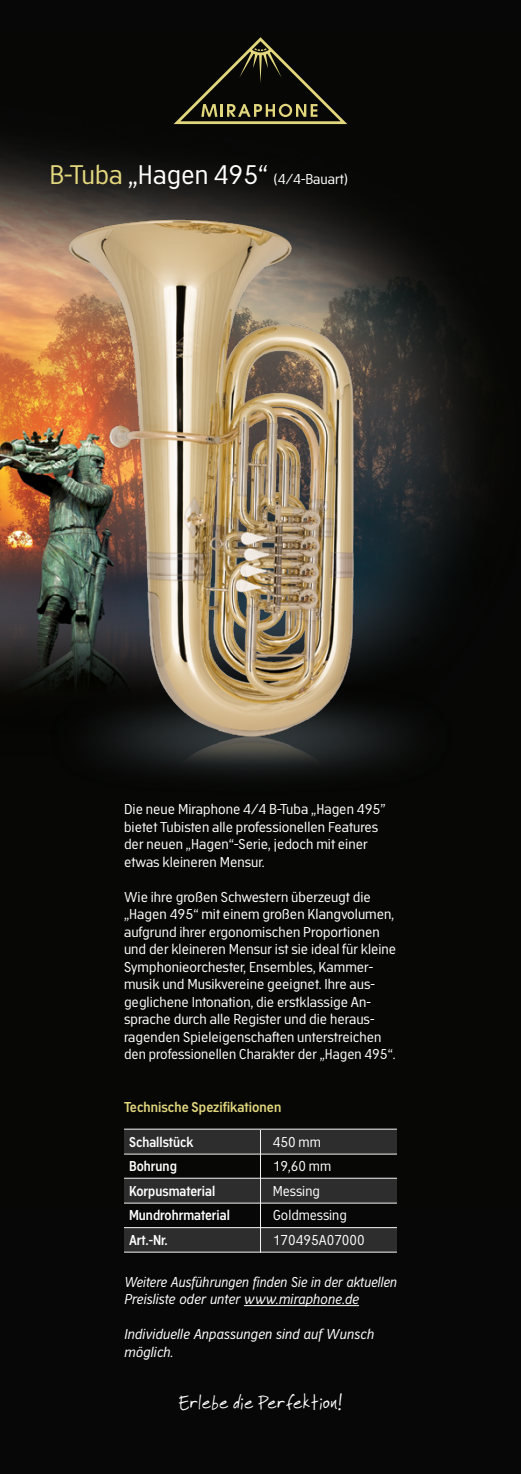
<style>
.page{position:relative;width:521px;height:1474px;background:#fff}
.page>*{position:absolute;margin:0;border:0;box-sizing:border-box;transform-origin:0 0}
.t1{font:21px "Faraco Hand";color:#fff}
.t2{font:14px/17.5px "Academy Sans";color:#fff}
.t3{font:italic 14px/17.5px "Academy Sans";color:#fff;scale:.96 1}
.t4{font:600 14px "Academy Sans";color:#fff}
.t5{font:italic 14px/17.5px "Academy Sans";color:#fff}
.t6{font:600 14px "Academy Sans";color:#e3d77e}
.s1{font-size:26.25px;color:#e3d77e}
.s2{font-size:26.25px}
</style>
<div class="page">
<div style="left:0;top:0;width:521px;height:1473px;background:#060706"></div>
<img style="left:0;top:124px;width:479px;height:1080px">
<div style="left:124px;top:1129px;width:273px;height:24px;background:#2e2d2d"></div>
<div style="left:124px;top:1177px;width:273px;height:25px;background:#2e2d2d"></div>
<div style="left:124px;top:1227px;width:273px;height:25px;background:#2e2d2d"></div>
<img style="left:12px;top:670px;width:467px;height:139px">
<img style="left:48px;top:204px;width:371px;height:624px">
<hr style="left:124px;top:1128px;width:273px;height:1px;background:#f4f4f4">
<hr style="left:124px;top:1153px;width:273px;height:1px;background:#f4f4f4">
<hr style="left:124px;top:1177px;width:273px;height:1px;background:#f4f4f4">
<hr style="left:124px;top:1202px;width:273px;height:1px;background:#f4f4f4">
<hr style="left:124px;top:1227px;width:273px;height:1px;background:#f4f4f4">
<hr style="left:260px;top:1130px;width:1px;height:122px;background:#f4f4f4">
<hr style="left:244px;top:1305px;width:115px;height:1px;background:#fff">
<hr style="left:124px;top:1251px;width:273px;height:1px;background:#f4f4f4">
<svg style="left:174px;top:37px;width:173px;height:87px"></svg>
<p class="t2" style="left:50px;top:170px;width:300px"><span class="s1">B-Tuba</span> <span class="s2">„Hagen 495“</span> (4/4-Bauart)</p>
<p class="t2" style="left:124px;top:800px;width:263px">Die neue Miraphone 4/4 B-Tuba „Hagen 495” bietet Tubisten alle professionellen Features der neuen „Hagen“-Serie, jedoch mit einer etwas kleineren Mensur.</p>
<p class="t2" style="left:124px;top:887px;width:274px">Wie ihre großen Schwestern überzeugt die „Hagen 495“ mit einem großen Klangvolumen, aufgrund ihrer ergonomischen Proportionen und der kleineren Mensur ist sie ideal für kleine Symphonieorchester, Ensembles, Kammer&shy;musik und Musikvereine geeignet. Ihre aus&shy;geglichene Intonation, die erstklassige An&shy;sprache durch alle Register und die heraus&shy;ragenden Spieleigenschaften unterstreichen den professionellen Charakter der „Hagen 495“.</p>
<p class="t6" style="left:124px;top:1098px;width:159px">Technische Spezifikationen</p>
<p class="t4" style="left:129px;top:1133px;width:66px">Schallstück</p>
<p class="t2" style="left:273px;top:1132px;width:50px">450 mm</p>
<p class="t4" style="left:129px;top:1157px;width:49px">Bohrung</p>
<p class="t2" style="left:273px;top:1157px;width:60px">19,60 mm</p>
<p class="t4" style="left:129px;top:1182px;width:88px">Korpusmaterial</p>
<p class="t2" style="left:273px;top:1181px;width:48px">Messing</p>
<p class="t4" style="left:129px;top:1206px;width:102px">Mundrohrmaterial</p>
<p class="t2" style="left:273px;top:1206px;width:75px">Goldmessing</p>
<p class="t4" style="left:129px;top:1231px;width:40px">Art.-Nr.</p>
<p class="t2" style="left:273px;top:1230px;width:94px">170495A07000</p>
<p class="t3" style="left:124px;top:1272px;width:286px">Weitere Ausführungen finden Sie in der aktuellen<br>Preisliste oder unter www.miraphone.de</p>
<p class="t5" style="left:124px;top:1325px;width:251px">Individuelle Anpassungen sind auf Wunsch möglich.</p>
<h1 class="t1" style="left:178px;top:1389px;width:166px">Erlebe die Perfektion!</h1>
</div>
